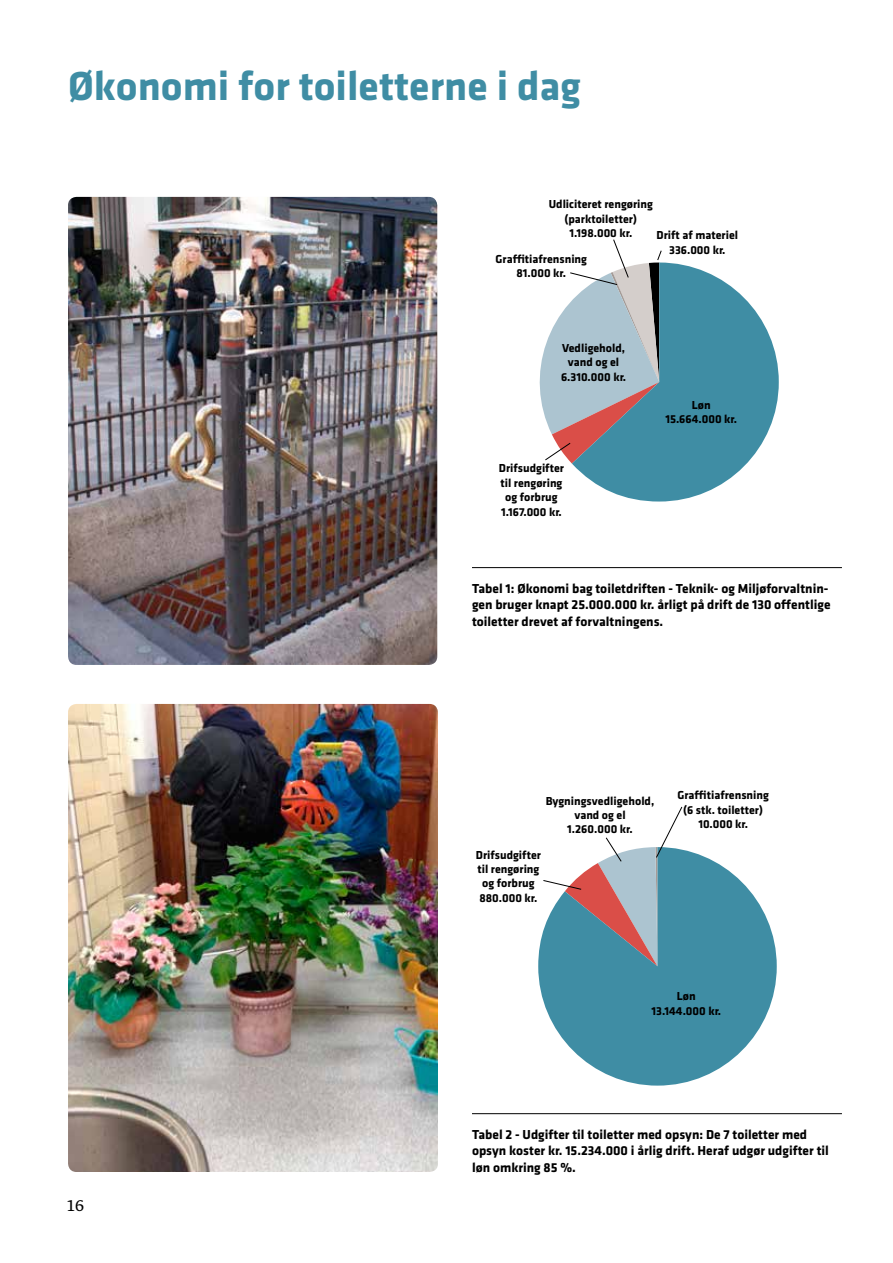
<style>
.page{position:relative;width:893px;height:1263px;background:#fff}
.page>*{position:absolute;margin:0;border:0;box-sizing:border-box;transform-origin:0 0}
.t1{font:700 42px "Klavika";color:#3f8da4}
.t2{font:300 19.5px "Greta Text";color:#000}
.t3{font:700 13.5px/16.5px "Klavika";color:#000}
.t4{font:700 12px/14.4px "Klavika";color:#000;text-align:center}
</style>
<div class="page">
<svg style="left:572px;top:262px;width:207px;height:239px;fill:#3f8da4"></svg>
<svg style="left:539px;top:239px;width:123px;height:224px"></svg>
<img style="left:68px;top:704px;width:370px;height:468px">
<img style="left:68px;top:197px;width:369px;height:468px">
<hr style="left:472px;top:567px;width:370px;height:1px;background:#000">
<hr style="left:472px;top:1113px;width:370px;height:1px;background:#000">
<svg style="left:538px;top:850px;width:239px;height:235px;fill:#3f8da4"></svg>
<svg style="left:542px;top:806px;width:141px;height:160px"></svg>
<h1 class="t1" style="left:68px;top:63px;width:514px">økonomi for toiletterne i dag</h1>
<p class="t4" style="left:549px;top:197px;width:106px">Udliciteret rengøring (parktoiletter)<br>1.198.000 kr.</p>
<p class="t4" style="left:657px;top:228px;width:83px">drift af materiel<br>336.000 kr.</p>
<p class="t4" style="left:496px;top:252px;width:93px">Graffitiafrensning<br>81.000 kr.</p>
<p class="t4" style="left:561px;top:341px;width:67px">vedligehold, vand og el<br>6.310.000 kr.</p>
<p class="t4" style="left:499px;top:461px;width:67px">drifsudgifter til rengøring og forbrug<br>1.167.000 kr.</p>
<p class="t4" style="left:665px;top:397px;width:73px">Løn<br>15.664.000 kr.</p>
<p class="t3" style="left:472px;top:580px;width:360px">Tabel 1: økonomi bag toiletdriften - Teknik- og miljøforvaltnin&shy;gen bruger knapt 25.000.000 kr. årligt på drift de 130 offentlige toiletter drevet af forvaltningens.</p>
<p class="t4" style="left:546px;top:793px;width:110px">bygningsvedligehold, vand og el<br>1.260.000 kr.</p>
<p class="t4" style="left:476px;top:847px;width:67px">drifsudgifter til rengøring og forbrug<br>880.000 kr.</p>
<p class="t4" style="left:677px;top:788px;width:93px">Graffitiafrensning (6 stk. toiletter)<br>10.000 kr.</p>
<p class="t4" style="left:652px;top:989px;width:71px">Løn<br>13.144.000 kr.</p>
<h2 class="t2" style="left:67px;top:1197px;width:18px">16</h2>
<p class="t3" style="left:472px;top:1126px;width:358px">Tabel 2 - Udgifter til toiletter med opsyn: de 7 toiletter med opsyn koster kr. 15.234.000 i årlig drift. heraf udgør udgifter til løn omkring 85 %.</p>
</div>
